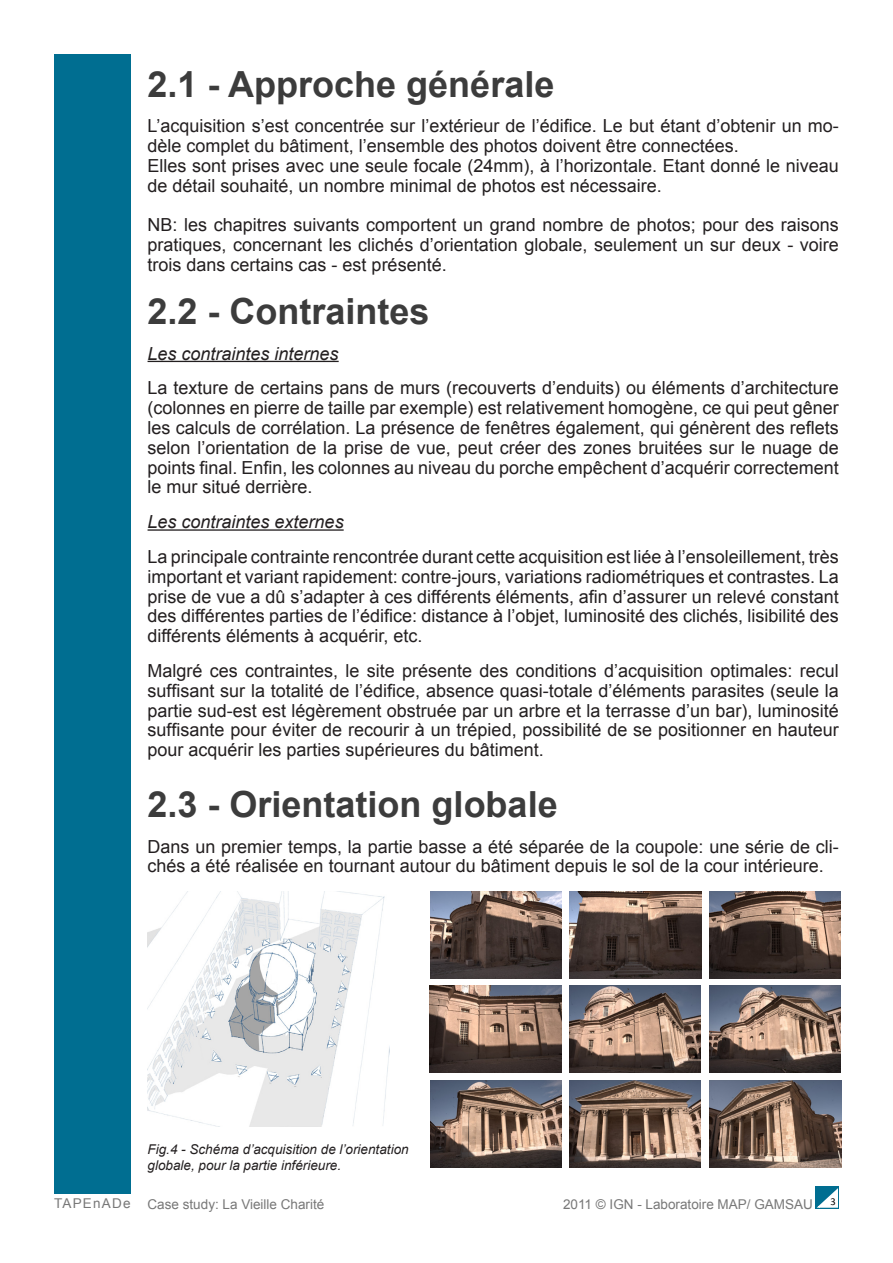
<style>
.page{position:relative;width:893px;height:1263px;background:#fff}
.page>*{position:absolute;margin:0;border:0;box-sizing:border-box;transform-origin:0 0}
.t1{font:700 36px "Arial";color:#3c3c3c}
.t2{font:18px/19.8px "Arial";color:#231f20;text-align:justify}
.t3{font:italic 18px "Arial";color:#231f20}
.t4{font:italic 13.5px/16.2px "Arial";color:#231f20}
.t5{font:13.5px "Arial";color:#787878}
.t6{font:13.5px "Arial";letter-spacing:.09em;color:#787878}
.t7{font:10.5px "Calibri";color:#000}
</style>
<div class="page">
<div style="left:816px;top:1186px;width:23px;height:23px;background:#006e91"></div>
<svg style="left:815px;top:1188px;width:23px;height:20px"></svg>
<hr style="left:148px;top:361px;width:191px;height:1px;background:#231f20">
<hr style="left:148px;top:529px;width:196px;height:2px;background:#231f20">
<img style="left:148px;top:891px;width:242px;height:236px">
<div style="left:54px;top:54px;width:77px;height:1140px;background:#006e91"></div>
<img style="left:430px;top:891px;width:131px;height:87px">
<img style="left:570px;top:891px;width:131px;height:87px">
<img style="left:709px;top:891px;width:132px;height:87px">
<img style="left:430px;top:986px;width:131px;height:87px">
<img style="left:569px;top:986px;width:131px;height:87px">
<img style="left:709px;top:986px;width:132px;height:87px">
<img style="left:430px;top:1080px;width:131px;height:87px">
<img style="left:570px;top:1080px;width:131px;height:87px">
<img style="left:710px;top:1080px;width:131px;height:87px">
<p class="t1" style="left:148px;top:60px;width:408px">2.1 - Approche générale</p>
<p class="t2" style="left:148px;top:116px;width:693px">L’acquisition s’est concentrée sur l’extérieur de l’édifice. Le but étant d’obtenir un mo&shy;dèle complet du bâtiment, l’ensemble des photos doivent être connectées.</p>
<p class="t2" style="left:148px;top:156px;width:693px">Elles sont prises avec une seule focale (24mm), à l’horizontale. Etant donné le niveau de détail souhaité, un nombre minimal de photos est nécessaire.</p>
<p class="t2" style="left:148px;top:215px;width:693px">NB: les chapitres suivants comportent un grand nombre de photos; pour des raisons pratiques, concernant les clichés d’orientation globale, seulement un sur deux - voire trois dans certains cas - est présenté.</p>
<p class="t1" style="left:148px;top:287px;width:284px">2.2 - Contraintes</p>
<p class="t3" style="left:148px;top:342px;width:193px">Les contraintes internes</p>
<p class="t2" style="left:148px;top:378px;width:693px">La texture de certains pans de murs (recouverts d’enduits) ou éléments d’architecture (colonnes en pierre de taille par exemple) est relativement homogène, ce qui peut gêner les calculs de corrélation. La présence de fenêtres également, qui génèrent des reflets selon l’orientation de la prise de vue, peut créer des zones bruitées sur le nuage de points final. Enfin, les colonnes au niveau du porche empêchent d’acquérir correctement le mur situé derrière.</p>
<p class="t3" style="left:148px;top:510px;width:198px">Les contraintes externes</p>
<p class="t2" style="left:148px;top:547px;width:693px">La principale contrainte rencontrée durant cette acquisition est liée à l’ensoleillement, très important et variant rapidement: contre-jours, variations radiométriques et contrastes. La prise de vue a dû s’adapter à ces différents éléments, afin d’assurer un relevé constant des différentes parties de l’édifice: distance à l’objet, luminosité des clichés, lisibilité des différents éléments à acquérir, etc.</p>
<p class="t2" style="left:148px;top:661px;width:693px">Malgré ces contraintes, le site présente des conditions d’acquisition optimales: recul suffisant sur la totalité de l’édifice, absence quasi-totale d’éléments parasites (seule la partie sud-est est légèrement obstruée par un arbre et la terrasse d’un bar), luminosité suffisante pour éviter de recourir à un trépied, possibilité de se positionner en hauteur pour acquérir les parties supérieures du bâtiment.</p>
<p class="t1" style="left:148px;top:781px;width:412px">2.3 - Orientation globale</p>
<p class="t2" style="left:148px;top:837px;width:693px">Dans un premier temps, la partie basse a été séparée de la coupole: une série de cli&shy;chés a été réalisée en tournant autour du bâtiment depuis le sol de la cour intérieure.</p>
<p class="t6" style="left:54px;top:1194px;width:78px">TAPEnADe</p>
<p class="t4" style="left:148px;top:1141px;width:263px">Fig.4 - Schéma d’acquisition de l’orientation globale, pour la partie inférieure.</p>
<p class="t5" style="left:148px;top:1195px;width:178px">Case study: La Vieille Charité</p>
<p class="t5" style="left:563px;top:1195px;width:251px">2011 © IGN - Laboratoire MAP/ GAMSAU</p>
<p class="t7" style="left:830px;top:1195px;width:7px">3</p>
</div>
